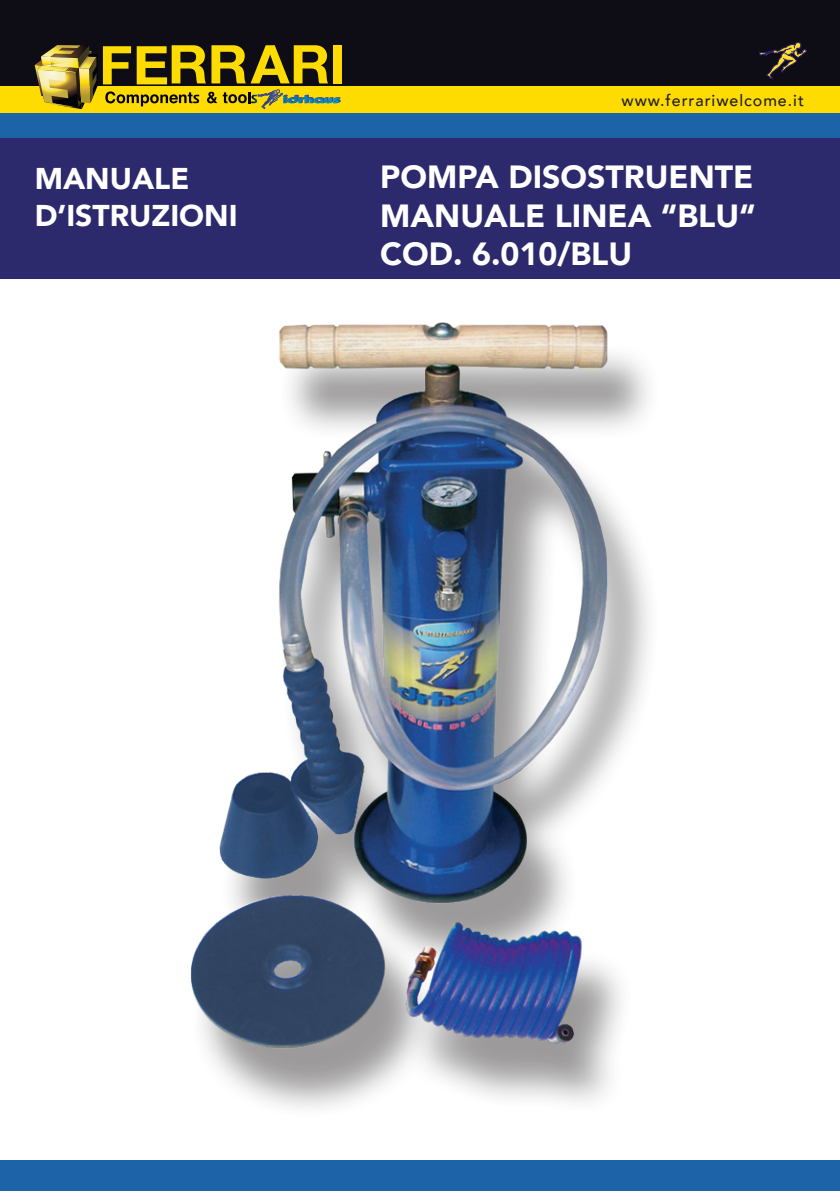
<style>
.page{position:relative;width:840px;height:1191px;background:#fff}
.page>*{position:absolute;margin:0;border:0;box-sizing:border-box;transform-origin:0 0}
.t1{font:900 32px/38.4px "Avenir";color:#fff;text-align:justify}
.t2{font:900 30px/36px "Avenir";color:#fff}
.t3{font:500 16px "Avenir";letter-spacing:.06em;color:#231f20}
</style>
<div class="page">
<div style="left:0;top:86px;width:839px;height:27px;background:#ffdc01"></div>
<div style="left:0;top:1159px;width:839px;height:32px;background:#1c63a7"></div>
<div style="left:0;top:113px;width:839px;height:27px;background:#1c63a7"></div>
<div style="left:0;top:138px;width:839px;height:141px;background:#2c296d"></div>
<div style="left:0;top:0;width:839px;height:86px;background:#0e0c14"></div>
<div style="left:333px;top:45px;width:9px;height:38px;background:#ffdc01"></div>
<svg style="left:35px;top:45px;width:305px;height:64px"></svg>
<svg style="left:759px;top:42px;width:47px;height:37px"></svg>
<div style="left:189px;top:341px;width:471px;height:779px;background:#231f20;opacity:.45"></div>
<img style="left:189px;top:322px;width:471px;height:752px">
<p class="t3" style="left:621px;top:87px;width:184px">www.ferrariwelcome.it</p>
<p class="t2" style="left:35px;top:160px;width:204px">MANUALE<br>D’ISTRUZIONI</p>
<p class="t1" style="left:380px;top:157px;width:377px">POMPA DISOSTRUENTE MANUALE LINEA “BLU“ COD. 6.010/BLU</p>
</div>
